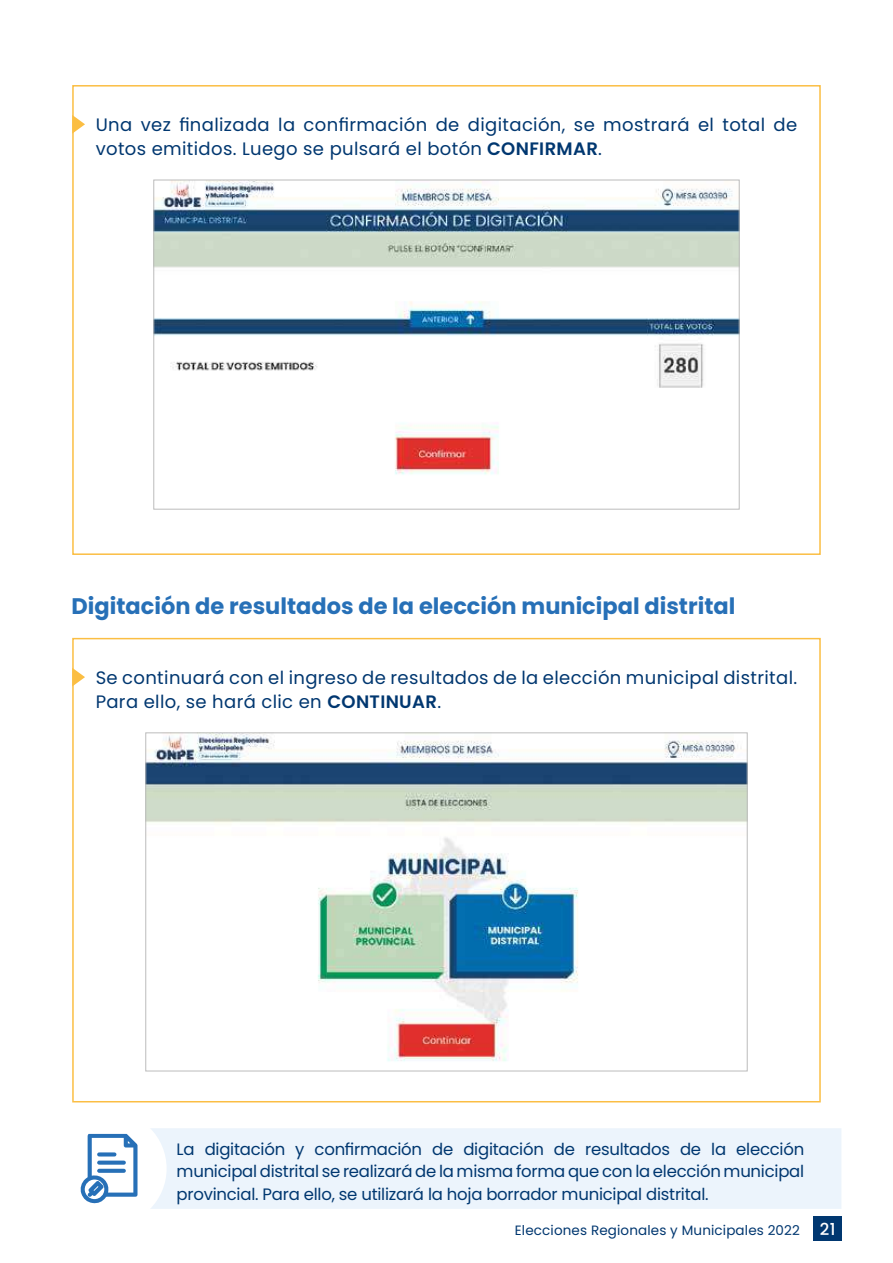
<style>
.page{position:relative;width:893px;height:1263px;background:#fff}
.page>*{position:absolute;margin:0;border:0;box-sizing:border-box;transform-origin:0 0}
.t1{font:700 22.5px "Poppins";color:#2770b7}
.t2{font:18px/24px "Poppins";letter-spacing:.02em;color:#003770}
.t3{font:16.5px/22.5px "Poppins";letter-spacing:-.015em;color:#003770;text-align:justify}
.t4{font:13.5px "Poppins";letter-spacing:.01em;color:#003770}
.s1{font-weight:600}
.s2{font-weight:500;font-size:16.5px;color:#fff}
</style>
<div class="page">
<div style="left:813px;top:1217px;width:29px;height:24px;background:#003770"></div>
<svg style="left:75px;top:117px;width:10px;height:15px"></svg>
<svg style="left:75px;top:670px;width:10px;height:15px"></svg>
<img style="left:155px;top:182px;width:583px;height:293px">
<img style="left:147px;top:734px;width:599px;height:327px">
<div style="left:72px;top:85px;width:749px;height:470px;border:2px solid #fbbe43"></div>
<div style="left:72px;top:638px;width:749px;height:464px;border:2px solid #fbbe43"></div>
<div style="left:151px;top:1128px;width:690px;height:81px;background:#ecf4fc"></div>
<div style="left:52px;top:1111px;width:115px;height:115px;background:#fff;border-radius:50%"></div>
<svg style="left:80px;top:1134px;width:58px;height:70px"></svg>
<p class="t2" style="left:96px;top:113px;width:703px">Una vez finalizada la confirmación de digitación, se mostrará el total de votos emitidos. Luego se pulsará el botón <span class="s1">CONFIRMAR</span>.</p>
<p class="t1" style="left:71px;top:593px;width:665px">Digitación de resultados de la elección municipal distrital</p>
<p class="t2" style="left:96px;top:665px;width:703px">Se continuará con el ingreso de resultados de la elección municipal distrital.<br>Para ello, se hará clic en <span class="s1">CONTINUAR</span>.</p>
<p class="t3" style="left:177px;top:1138px;width:629px">La digitación y confirmación de digitación de resultados de la elección municipal distrital se realizará de la misma forma que con la elección municipal provincial. Para ello, se utilizará la hoja borrador municipal distrital.</p>
<p class="t4" style="left:515px;top:1222px;width:322px">Elecciones Regionales y Municipales 2022 <span class="s2">21</span></p>
</div>
